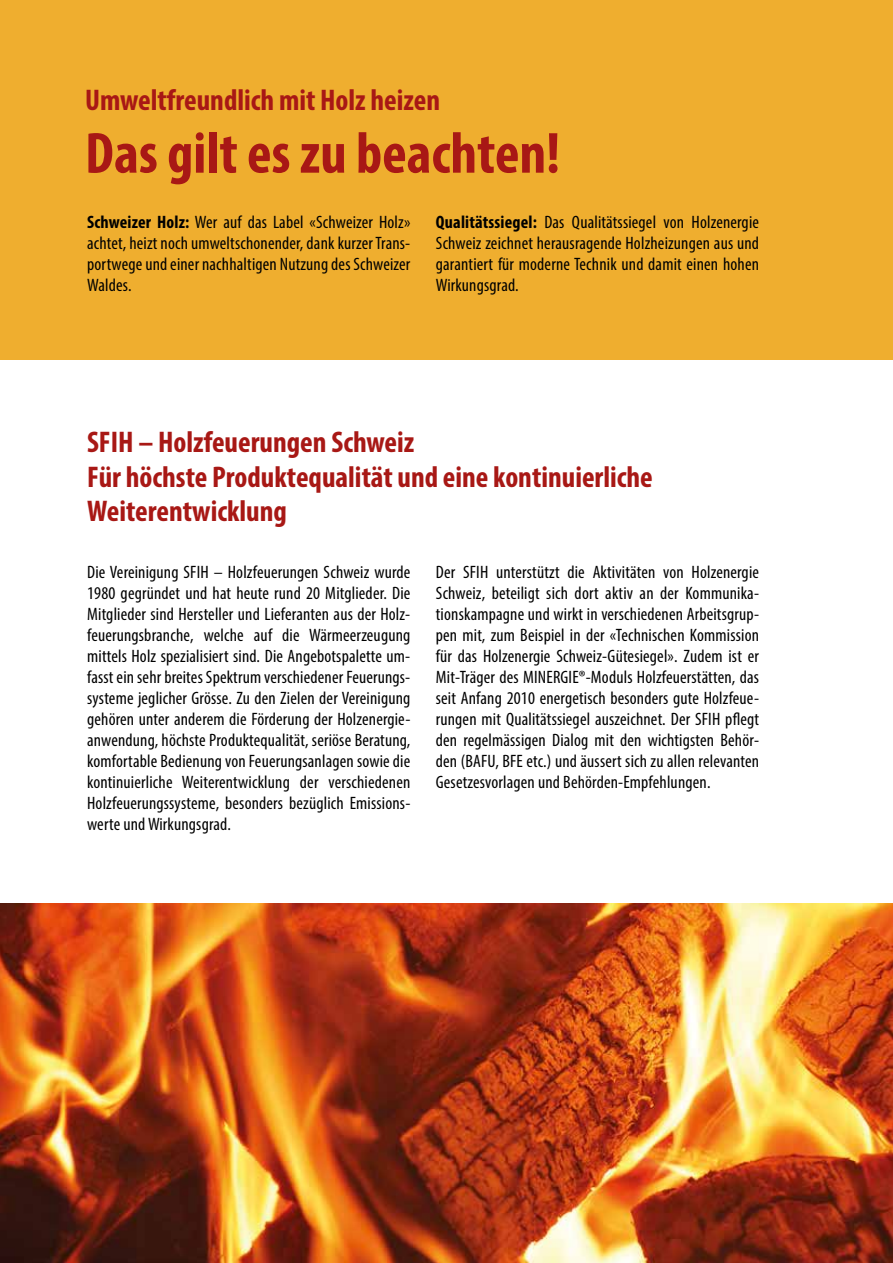
<style>
.page{position:relative;width:893px;height:1263px;background:#fff}
.page>*{position:absolute;margin:0;border:0;box-sizing:border-box;transform-origin:0 0}
.t1{font:700 condensed 58.5px "Myriad Pro";color:#a81815}
.t2{font:700 condensed 30px/34.5px "Myriad Pro";color:#a81815}
.t3{font:condensed 18px/21px "Myriad Pro";letter-spacing:.01em;color:#000;text-align:justify}
.s1{font-weight:700}
</style>
<div class="page">
<div style="left:0;top:0;width:893px;height:359px;background:#efae2f"></div>
<img style="left:0;top:904px;width:893px;height:359px">
<h2 class="t2" style="left:85px;top:82px;width:357px">Umweltfreundlich mit Holz heizen</h2>
<h1 class="t1" style="left:85px;top:117px;width:476px">Das gilt es zu beachten!</h1>
<p class="t3" style="left:87px;top:212px;width:325px"><span class="s1">Schweizer Holz:</span> Wer auf das Label «Schweizer Holz» achtet, heizt noch umweltschonender, dank kurzer Trans&shy;portwege und einer nachhaltigen Nutzung des Schweizer Waldes.</p>
<p class="t3" style="left:436px;top:212px;width:325px"><span class="s1">Qualitätssiegel:</span> Das Qualitätssiegel von Holzenergie Schweiz zeichnet herausragende Holzheizungen aus und garantiert für moderne Technik und damit einen hohen Wirkungsgrad.</p>
<h2 class="t2" style="left:87px;top:424px;width:567px">SFIH – Holzfeuerungen Schweiz<br>Für höchste Produktequalität und eine kontinuierliche<br>Weiterentwicklung</h2>
<p class="t3" style="left:87px;top:561px;width:325px">Die Vereinigung SFIH – Holzfeuerungen Schweiz wurde 1980 gegründet und hat heute rund 20 Mitglieder. Die Mitglieder sind Hersteller und Lieferanten aus der Holz&shy;feuerungsbranche, welche auf die Wärmeerzeugung mittels Holz spezialisiert sind. Die Angebotspalette um&shy;fasst ein sehr breites Spektrum verschiedener Feuerungs&shy;systeme jeglicher Grösse. Zu den Zielen der Vereinigung gehören unter anderem die Förderung der Holzenergie&shy;anwendung, höchste Produktequalität, seriöse Beratung, komfortable Bedienung von Feuerungsanlagen sowie die kontinuierliche Weiterentwicklung der verschiedenen Holzfeuerungssysteme, besonders bezüglich Emissions&shy;werte und Wirkungsgrad.</p>
<p class="t3" style="left:436px;top:561px;width:325px">Der SFIH unterstützt die Aktivitäten von Holzenergie Schweiz, beteiligt sich dort aktiv an der Kommunika&shy;tionskampagne und wirkt in verschiedenen Arbeitsgrup&shy;pen mit, zum Beispiel in der «Technischen Kommission für das Holzenergie Schweiz-Gütesiegel». Zudem ist er Mit-Träger des MINERGIE®-Moduls Holzfeuerstätten, das seit Anfang 2010 energetisch besonders gute Holzfeue&shy;rungen mit Qualitätssiegel auszeichnet. Der SFIH pflegt den regelmässigen Dialog mit den wichtigsten Behör&shy;den (BAFU, BFE etc.) und äussert sich zu allen relevanten Gesetzesvorlagen und Behörden-Empfehlungen.</p>
</div>
